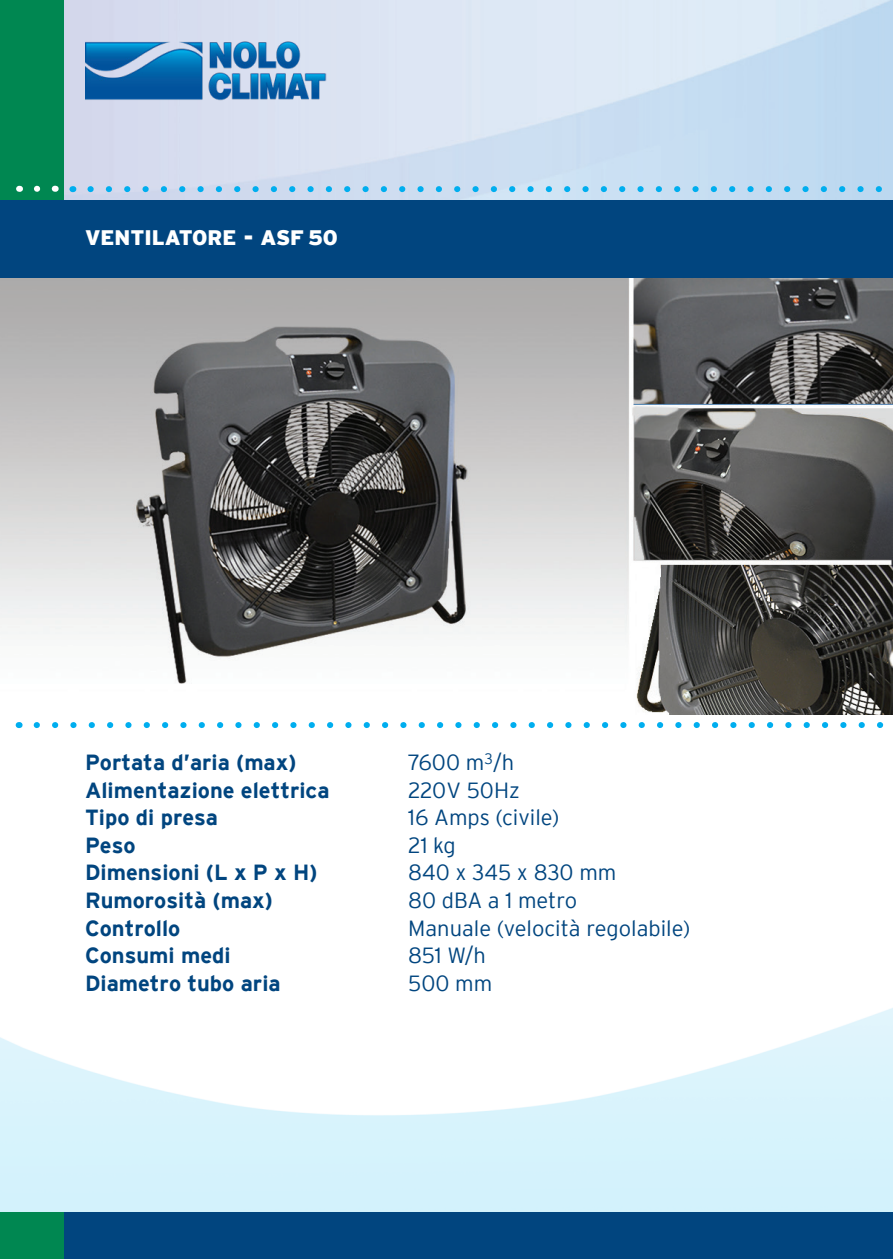
<style>
.page{position:relative;width:893px;height:1259px;background:#fff}
.page>*{position:absolute;margin:0;border:0;box-sizing:border-box;transform-origin:0 0}
.tech_vet{font:700 21.9px "Interstate";color:#01457f}
.tech_vet-2{font:300 21.9px "Interstate";color:#01457f}
.product_rechts{font:900 21px "Interstate";color:#fff}
</style>
<div class="page">
<img style="left:64px;top:0;width:829px;height:200px">
<div style="left:0;top:1212px;width:893px;height:47px;background:#01457f"></div>
<div style="left:0;top:1212px;width:64px;height:47px;background:#008751"></div>
<svg style="left:90px;top:186px;width:803px;height:6px;background:#96d0ef"></svg>
<svg style="left:37px;top:722px;width:847px;height:6px"></svg>
<div style="left:0;top:0;width:64px;height:200px;background:#008751"></div>
<svg style="left:37px;top:186px;width:4px;height:6px"></svg>
<img style="left:86px;top:40px;width:241px;height:61px">
<img style="left:0;top:278px;width:893px;height:436px">
<div style="left:0;top:200px;width:893px;height:78px;background:#01457f"></div>
<p class="product_rechts" style="left:85px;top:225px;width:254px">VENTILATORE - ASF 50</p>
<p class="tech_vet" style="left:85px;top:750px;width:213px">Portata d’aria (max)</p>
<p class="tech_vet" style="left:85px;top:777px;width:246px">Alimentazione elettrica</p>
<p class="tech_vet" style="left:85px;top:805px;width:135px">Tipo di presa</p>
<p class="tech_vet" style="left:85px;top:833px;width:52px">Peso</p>
<p class="tech_vet" style="left:85px;top:860px;width:234px">Dimensioni (L x P x H)</p>
<p class="tech_vet" style="left:85px;top:888px;width:189px">Rumorosità (max)</p>
<p class="tech_vet" style="left:85px;top:916px;width:97px">Controllo</p>
<p class="tech_vet" style="left:85px;top:943px;width:147px">Consumi medi</p>
<p class="tech_vet" style="left:85px;top:971px;width:197px">Diametro tubo aria</p>
<p class="tech_vet-2" style="left:408px;top:750px;width:108px">7600 m<sup>3</sup>/h</p>
<p class="tech_vet-2" style="left:408px;top:777px;width:113px">220V 50Hz</p>
<p class="tech_vet-2" style="left:408px;top:805px;width:153px">16 Amps (civile)</p>
<p class="tech_vet-2" style="left:408px;top:833px;width:49px">21 kg</p>
<p class="tech_vet-2" style="left:408px;top:860px;width:210px">840 x 345 x 830 mm</p>
<p class="tech_vet-2" style="left:408px;top:888px;width:170px">80 dBA a 1 metro</p>
<p class="tech_vet-2" style="left:408px;top:915px;width:284px">Manuale (velocità regolabile)</p>
<p class="tech_vet-2" style="left:408px;top:943px;width:79px">851 W/h</p>
<p class="tech_vet-2" style="left:408px;top:971px;width:86px">500 mm</p>
</div>
